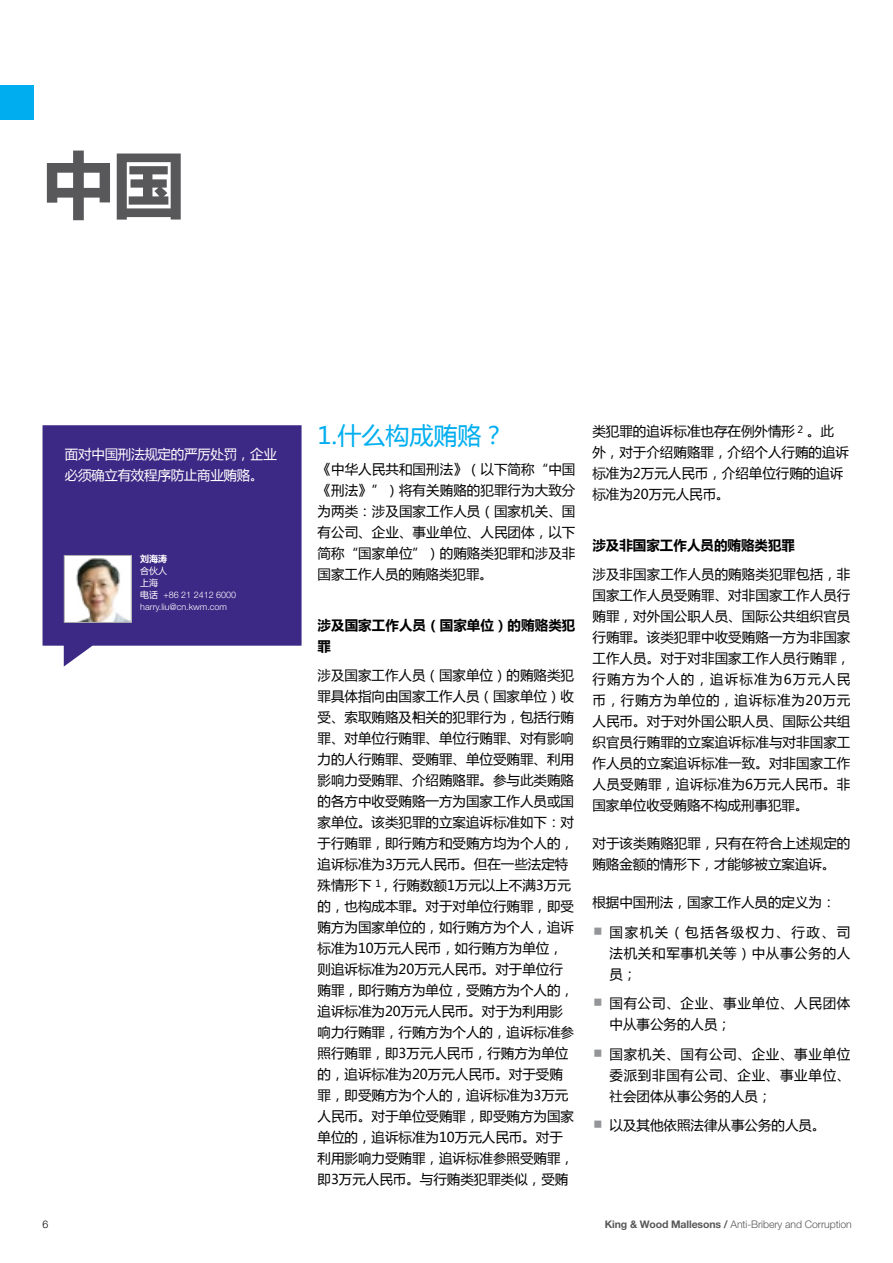
<style>
.page{position:relative;width:893px;height:1263px;background:#fff}
.page>*{position:absolute;margin:0;border:0;box-sizing:border-box;transform-origin:0 0}
.t1{font:700 72px "Microsoft Ya Hei";color:#58585b}
.t2{font:24px "Microsoft Ya Hei";color:#00aeef}
.t3{font:13.5px/21px "Microsoft Ya Hei";color:#000}
.t4{font:13.5px/21px "Microsoft Ya Hei";letter-spacing:.055em;color:#000}
.t5{font:700 13.5px/21px "Microsoft Ya Hei";letter-spacing:.005em;color:#000}
.t6{font:13.5px/21px "Microsoft Ya Hei";letter-spacing:-.02em;color:#fff}
.t7{font:300 10.5px "Helvetica Neue LT Std";letter-spacing:-.01em;color:#58585b}
.t8{font:300 10.5px "Helvetica Neue LT Std";color:#000}
.t9{font:9.75px "Microsoft Ya Hei";color:#000}
.t10{font:300 9px/12px "Helvetica Neue LT Std";color:#fff}
.t11{font:9px/12px "Microsoft Ya Hei";color:#fff}
.t12{font:700 9px "Microsoft Ya Hei";color:#fff}
.s1{font-family:"Microsoft Ya Hei";font-weight:400}
.s2{font-weight:700}
</style>
<div class="page">
<div style="left:0;top:85px;width:34px;height:34px;background:#00aeef"></div>
<svg style="left:43px;top:425px;width:259px;height:241px;background:#4d3a8f"></svg>
<img style="left:66px;top:557px;width:64px;height:64px">
<div style="left:64px;top:555px;width:68px;height:68px;border:1px solid #a7a9ac"></div>
<h1 class="t1" style="left:43px;top:134px;width:144px">中国</h1>
<p class="t6" style="left:65px;top:443px;width:214px">面对中国刑法规定的严厉处罚，企业必须确立有效程序防止商业贿赂。</p>
<p class="t12" style="left:140px;top:553px;width:28px">刘海涛</p>
<p class="t11" style="left:140px;top:565px;width:28px">合伙人上海</p>
<p class="t10" style="left:140px;top:589px;width:97px"><span class="s1">电话</span> +86 21 2412 6000 harry.liu@cn.kwm.com</p>
<h2 class="t2" style="left:317px;top:420px;width:189px">1.什么构成贿赂？</h2>
<p class="t3" style="left:317px;top:458px;width:259px;text-align:justify">《中华人民共和国刑法》（以下简称“中国《刑法》”）将有关贿赂的犯罪行为大致分为两类：涉及国家工作人员（国家机关、国有公司、企业、事业单位、人民团体，以下简称“国家单位”）的贿赂类犯罪和涉及非国家工作人员的贿赂类犯罪。</p>
<p class="t5" style="left:317px;top:614px;width:259px">涉及国家工作人员（国家单位）的贿赂类犯罪</p>
<p class="t3" style="left:317px;top:664px;width:258px">涉及国家工作人员（国家单位）的贿赂类犯罪具体指向由国家工作人员（国家单位）收受、索取贿赂及相关的犯罪行为，包括行贿罪、对单位行贿罪、单位行贿罪、对有影响力的人行贿罪、受贿罪、单位受贿罪、利用影响力受贿罪、介绍贿赂罪。参与此类贿赂的各方中收受贿赂一方为国家工作人员或国家单位。该类犯罪的立案追诉标准如下：对于行贿罪，即行贿方和受贿方均为个人的，追诉标准为3万元人民币。但在一些法定特殊情形下 ，行贿数额1万元以上不满3万元的，也构成本罪。对于对单位行贿罪，即受贿方为国家单位的，如行贿方为个人，追诉标准为10万元人民币，如行贿方为单位，则追诉标准为20万元人民币。对于单位行贿罪，即行贿方为单位，受贿方为个人的，追诉标准为20万元人民币。对于为利用影响力行贿罪，行贿方为个人的，追诉标准参照行贿罪，即3万元人民币，行贿方为单位的，追诉标准为20万元人民币。对于受贿罪，即受贿方为个人的，追诉标准为3万元人民币。对于单位受贿罪，即受贿方为国家单位的，追诉标准为10万元人民币。对于利用影响力受贿罪，追诉标准参照受贿罪，即3万元人民币。与行贿类犯罪类似，受贿</p>
<p class="t9" style="left:413px;top:709px;width:7px">1</p>
<p class="t9" style="left:375px;top:877px;width:7px">1</p>
<p class="t3" style="left:592px;top:420px;width:258px">类犯罪的追诉标准也存在例外情形 。此外，对于介绍贿赂罪，介绍个人行贿的追诉标准为2万元人民币，介绍单位行贿的追诉标准为20万元人民币。</p>
<p class="t5" style="left:592px;top:534px;width:204px">涉及非国家工作人员的贿赂类犯罪</p>
<p class="t3" style="left:592px;top:563px;width:259px;text-align:justify">涉及非国家工作人员的贿赂类犯罪包括，非国家工作人员受贿罪、对非国家工作人员行贿罪，对外国公职人员、国际公共组织官员行贿罪。该类犯罪中收受贿赂一方为非国家工作人员。对于对非国家工作人员行贿罪，行贿方为个人的，追诉标准为6万元人民币，行贿方为单位的，追诉标准为20万元人民币。对于对外国公职人员、国际公共组织官员行贿罪的立案追诉标准与对非国家工作人员的立案追诉标准一致。对非国家工作人员受贿罪，追诉标准为6万元人民币。非国家单位收受贿赂不构成刑事犯罪。</p>
<p class="t3" style="left:592px;top:832px;width:259px">对于该类贿赂犯罪，只有在符合上述规定的贿赂金额的情形下，才能够被立案追诉。</p>
<p class="t3" style="left:609px;top:887px;width:242px;line-height:29.2px;text-indent:-17px">根据中国刑法，国家工作人员的定义为：国家机关（包括各级权力、行政、司</p>
<p class="t4" style="left:609px;top:942px;width:242px">法机关和军事机关等）中从事公务的人员；</p>
<p class="t4" style="left:609px;top:992px;width:242px">国有公司、企业、事业单位、人民团体中从事公务的人员；</p>
<p class="t3" style="left:609px;top:1043px;width:242px;text-align:justify">国家机关、国有公司、企业、事业单位委派到非国有公司、企业、事业单位、社会团体从事公务的人员；</p>
<p class="t3" style="left:609px;top:1114px;width:217px">以及其他依照法律从事公务的人员。</p>
<p class="t9" style="left:797px;top:423px;width:7px">2</p>
<p class="t8" style="left:43px;top:1218px;width:7px">6</p>
<p class="t7" style="left:605px;top:1218px;width:249px"><span class="s2">King &amp; Wood Mallesons /</span> Anti-Bribery and Corruption</p>
</div>
